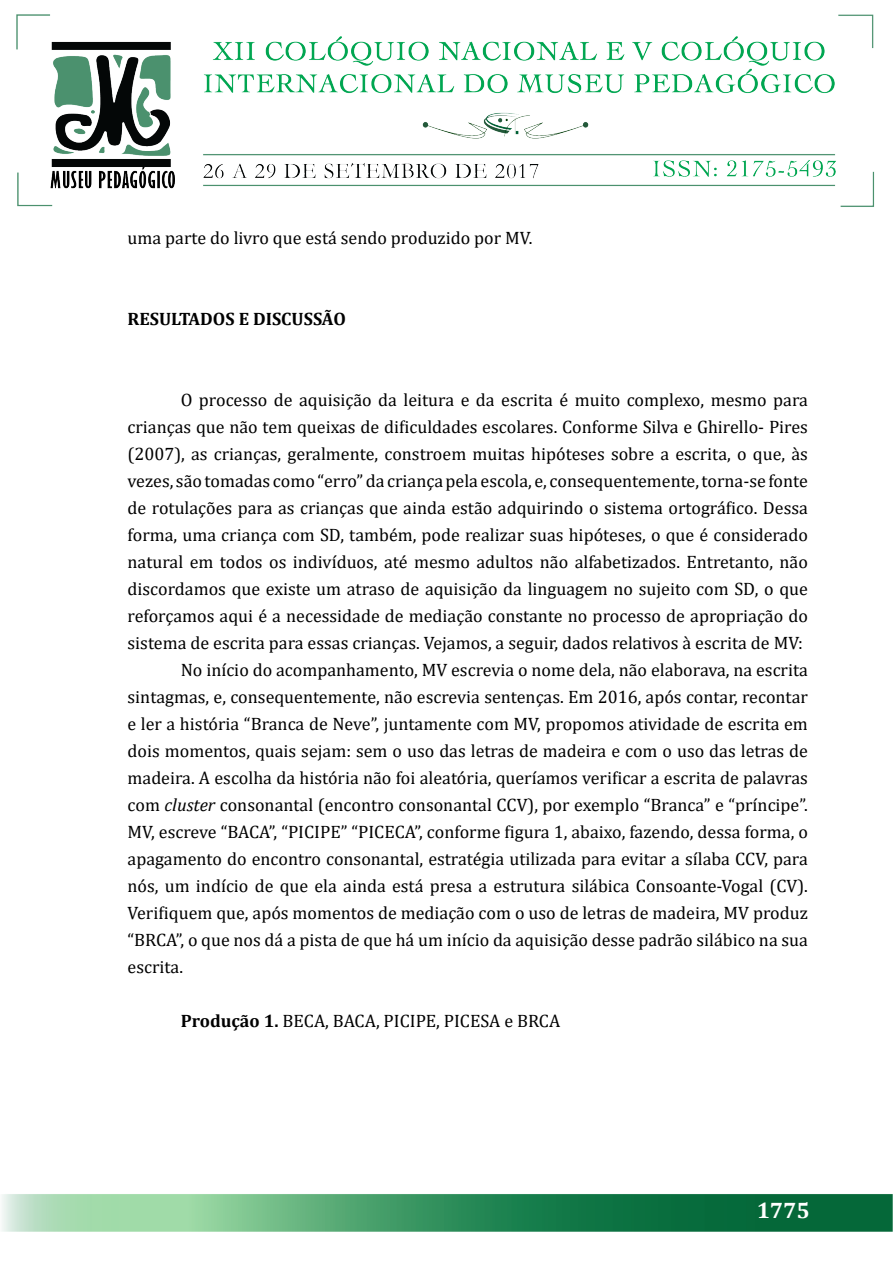
<style>
.page{position:relative;width:893px;height:1263px;background:#fff}
.page>*{position:absolute;margin:0;border:0;box-sizing:border-box;transform-origin:0 0}
.t1{font:700 22.5px "Cambria";color:#fff}
.t2{font:18px "Cambria";color:#000}
.t3{font:700 18px "Cambria";color:#000}
.s1{font-style:italic}
.s2{font-weight:700}
</style>
<div class="page">
<img style="left:2px;top:14px;width:890px;height:1218px">
<p class="t2" style="left:128px;top:227px;width:407px">uma parte do livro que está sendo produzido por MV.</p>
<p class="t3" style="left:128px;top:306px;width:220px">RESULTADOS E DISCUSSÃO</p>
<p class="t2" style="left:181px;top:389px;width:629px">O processo de aquisição da leitura e da escrita é muito complexo, mesmo para</p>
<p class="t2" style="left:128px;top:416px;width:682px">crianças que não tem queixas de dificuldades escolares. Conforme Silva e Ghirello- Pires</p>
<p class="t2" style="left:128px;top:443px;width:682px">(2007), as crianças, geralmente, constroem muitas hipóteses sobre a escrita, o que, às</p>
<p class="t2" style="left:128px;top:470px;width:682px">vezes, são tomadas como “erro” da criança pela escola, e, consequentemente, torna-se fonte</p>
<p class="t2" style="left:128px;top:497px;width:682px">de rotulações para as crianças que ainda estão adquirindo o sistema ortográfico. Dessa</p>
<p class="t2" style="left:128px;top:524px;width:682px">forma, uma criança com SD, também, pode realizar suas hipóteses, o que é considerado</p>
<p class="t2" style="left:128px;top:551px;width:682px">natural em todos os indivíduos, até mesmo adultos não alfabetizados. Entretanto, não</p>
<p class="t2" style="left:128px;top:578px;width:682px">discordamos que existe um atraso de aquisição da linguagem no sujeito com SD, o que</p>
<p class="t2" style="left:128px;top:605px;width:682px">reforçamos aqui é a necessidade de mediação constante no processo de apropriação do</p>
<p class="t2" style="left:128px;top:632px;width:677px">sistema de escrita para essas crianças. Vejamos, a seguir, dados relativos à escrita de MV:</p>
<p class="t2" style="left:181px;top:659px;width:629px">No início do acompanhamento, MV escrevia o nome dela, não elaborava, na escrita</p>
<p class="t2" style="left:128px;top:686px;width:682px">sintagmas, e, consequentemente, não escrevia sentenças. Em 2016, após contar, recontar</p>
<p class="t2" style="left:128px;top:713px;width:682px">e ler a história “Branca de Neve”, juntamente com MV, propomos atividade de escrita em</p>
<p class="t2" style="left:128px;top:740px;width:682px">dois momentos, quais sejam: sem o uso das letras de madeira e com o uso das letras de</p>
<p class="t2" style="left:128px;top:767px;width:682px">madeira. A escolha da história não foi aleatória, queríamos verificar a escrita de palavras</p>
<p class="t2" style="left:128px;top:794px;width:682px">com <span class="s1">cluster</span> consonantal (encontro consonantal CCV), por exemplo “Branca” e “príncipe”.</p>
<p class="t2" style="left:128px;top:821px;width:682px">MV, escreve “BACA”, “PICIPE” “PICECA”, conforme figura 1, abaixo, fazendo, dessa forma, o</p>
<p class="t2" style="left:128px;top:848px;width:682px">apagamento do encontro consonantal, estratégia utilizada para evitar a sílaba CCV, para</p>
<p class="t2" style="left:128px;top:875px;width:682px">nós, um indício de que ela ainda está presa a estrutura silábica Consoante-Vogal (CV).</p>
<p class="t2" style="left:128px;top:902px;width:682px">Verifiquem que, após momentos de mediação com o uso de letras de madeira, MV produz</p>
<p class="t2" style="left:128px;top:929px;width:682px">“BRCA”, o que nos dá a pista de que há um início da aquisição desse padrão silábico na sua</p>
<p class="t2" style="left:128px;top:956px;width:57px">escrita.</p>
<p class="t2" style="left:181px;top:1010px;width:381px"><span class="s2">Produção 1.</span> BECA, BACA, PICIPE, PICESA e BRCA</p>
<p class="t1" style="left:757px;top:1195px;width:55px">1775</p>
</div>
